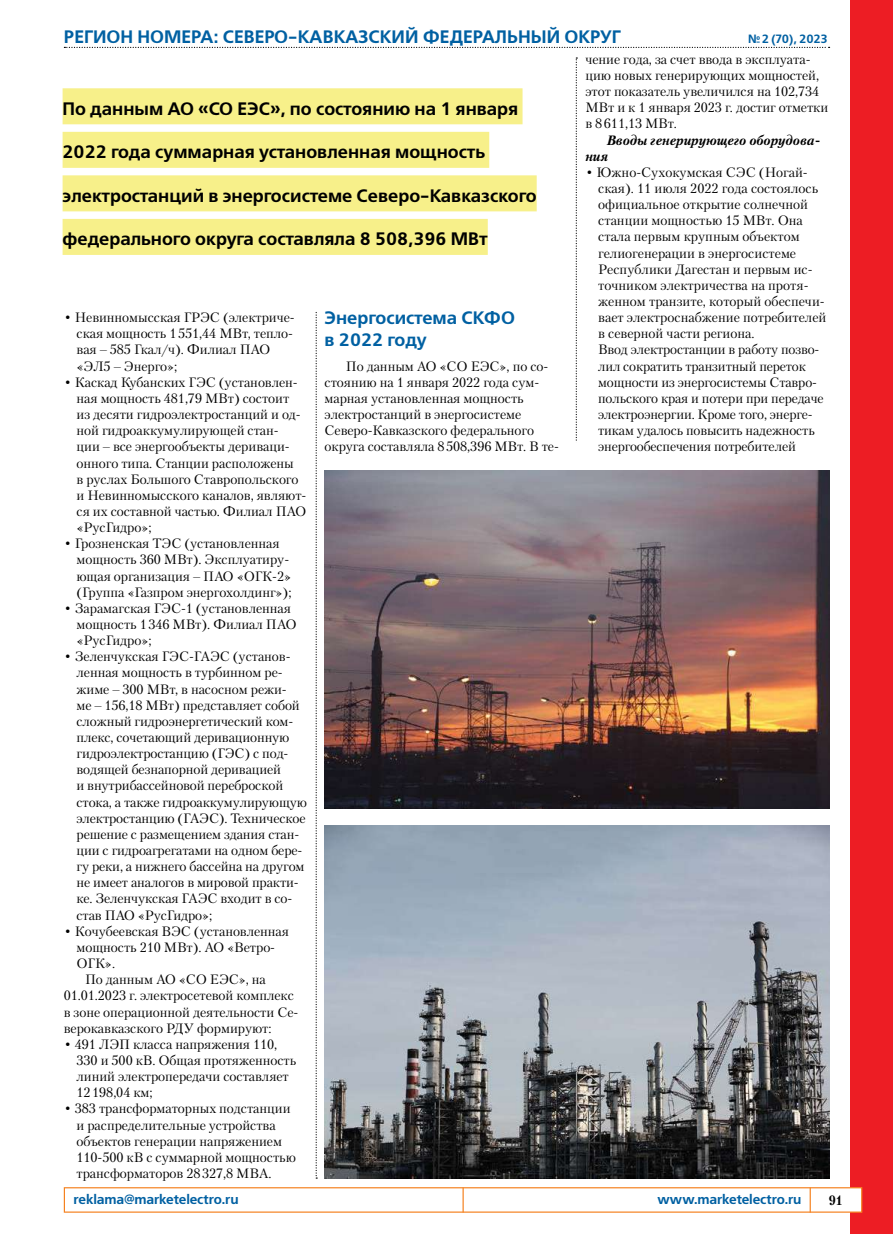
<style>
.page{position:relative;width:893px;height:1234px;background:#fff}
.page>*{position:absolute;margin:0;border:0;box-sizing:border-box;transform-origin:0 0}
.t1{font:18px "Free Set Demi C";color:#000}
.t2{font:18px/21.6px "Free Set Demi C";color:#0060a2}
.t3{font:13.5px/16.2px "Petersburg C";letter-spacing:-.005em;color:#000}
.t4{font:13.5px "Free Set Demi C";letter-spacing:-.015em;color:#0060a2}
.t5{font:italic 700 13.5px/16.2px "Petersburg C";letter-spacing:-.005em;color:#000}
.t6{font:700 13.5px "Petersburg C";color:#000}
.t7{font:12px "Free Set Demi C";letter-spacing:-.02em;color:#0060a2}
</style>
<div class="page">
<svg style="left:64px;top:47px;width:766px;height:1px"></svg>
<svg style="left:576px;top:57px;width:1px;height:384px"></svg>
<svg style="left:316px;top:312px;width:1px;height:866px"></svg>
<div style="left:850px;top:0;width:43px;height:1233px;background:#ed1d24"></div>
<div style="left:64px;top:1186px;width:798px;height:26px;background:#fff;border:1px solid #f58220"></div>
<svg style="left:810px;top:1187px;width:1px;height:25px"></svg>
<hr style="left:462px;top:1187px;width:2px;height:25px;background:#f58220">
<img style="left:325px;top:825px;width:504px;height:352px">
<img style="left:325px;top:470px;width:504px;height:338px">
<div style="left:63px;top:88px;width:459px;height:36px;background:#f7f08a"></div>
<div style="left:63px;top:132px;width:426px;height:36px;background:#f7f08a"></div>
<div style="left:63px;top:175px;width:474px;height:36px;background:#f7f08a"></div>
<div style="left:63px;top:219px;width:425px;height:36px;background:#f7f08a"></div>
<h1 class="t2" style="left:64px;top:26px;width:559px">РЕГИОН НОМЕРА: СЕВЕРО-КАВКАЗСКИЙ ФЕДЕРАЛЬНЫЙ ОКРУГ</h1>
<p class="t7" style="left:748px;top:32px;width:81px">№ 2 (70), 2023</p>
<h1 class="t1" style="left:63px;top:98px;width:457px">По данным АО «СО ЕЭС», по состоянию на 1 января</h1>
<h1 class="t1" style="left:63px;top:142px;width:424px">2022 года суммарная установленная мощность</h1>
<h1 class="t1" style="left:63px;top:185px;width:476px">электростанций в энергосистеме Северо-Кавказского</h1>
<h1 class="t1" style="left:63px;top:229px;width:427px">федерального округа составляла 8 508,396 МВт</h1>
<p class="t3" style="left:77px;top:309px;width:220px;text-indent:-13px">• Невинномысская ГРЭС (электриче&shy;ская мощность 1551,44 МВт, тепло&shy;вая – 585 Гкал/ч). Филиал ПАО «ЭЛ5 – Энерго»;</p>
<p class="t3" style="left:77px;top:374px;width:231px;text-indent:-13px">• Каскад Кубанских ГЭС (установлен&shy;ная мощность 481,79 МВт) состоит<br>из десяти гидроэлектростанций и од&shy;ной гидроаккумулирующей стан-<br>ции – все энергообъекты дериваци&shy;онного типа. Станции расположены<br>в руслах Большого Ставропольского и Невинномысского каналов, являют&shy;ся их составной частью. Филиал ПАО «РусГидро»;</p>
<p class="t3" style="left:77px;top:535px;width:216px;text-indent:-13px">• Грозненская ТЭС (установленная мощность 360 МВт). Эксплуатиру&shy;ющая организация – ПАО «ОГК‑2» (Группа «Газпром энергохолдинг»);</p>
<p class="t3" style="left:77px;top:599px;width:221px;text-indent:-13px">• Зарамагская ГЭС‑1 (установленная мощность 1346 МВт). Филиал ПАО «РусГидро»;</p>
<p class="t3" style="left:77px;top:648px;width:232px;text-indent:-13px">• Зеленчукская ГЭС-ГАЭС (установ&shy;ленная мощность в турбинном ре&shy;жиме – 300 МВт, в насосном режи-<br>ме – 156,18 МВт) представляет собой сложный гидроэнергетический ком&shy;плекс, сочетающий деривационную гидроэлектростанцию (ГЭС) с под&shy;водящей безнапорной деривацией<br>и внутрибассейновой переброской стока, а также гидроаккумулирующую электростанцию (ГАЭС). Техническое решение с размещением здания стан&shy;ции с гидроагрегатами на одном бере&shy;гу реки, а нижнего бассейна на другом не имеет аналогов в мировой практи&shy;ке. Зеленчукская ГАЭС входит в со&shy;став ПАО «РусГидро»;</p>
<p class="t3" style="left:64px;top:922px;width:227px">• Кочубеевская ВЭС (установленная</p>
<p class="t3" style="left:77px;top:938px;width:200px">мощность 210 МВт). АО «Ветро-</p>
<p class="t3" style="left:77px;top:954px;width:40px">ОГК».</p>
<p class="t3" style="left:85px;top:971px;width:182px">По данным АО «СО ЕЭС», на</p>
<p class="t3" style="left:64px;top:987px;width:232px">01.01.2023 г. электросетевой комплекс</p>
<p class="t3" style="left:64px;top:1003px;width:236px">в зоне операционной деятельности Се-</p>
<p class="t3" style="left:64px;top:1019px;width:209px">верокавказского РДУ формируют:</p>
<p class="t3" style="left:77px;top:1035px;width:221px;text-indent:-13px">• 491 ЛЭП класса напряжения 110,<br>330 и 500 кВ. Общая протяженность линий электропередачи составляет<br>12198,04 км;</p>
<p class="t3" style="left:77px;top:1100px;width:221px;text-indent:-13px">• 383 трансформаторных подстанции и распределительные устройства объектов генерации напряжением 110‑500 кВ с суммарной мощностью трансформаторов 28327,8 МВА.</p>
<h1 class="t2" style="left:325px;top:308px;width:192px">Энергосистема СКФО в 2022 году</h1>
<p class="t3" style="left:325px;top:357px;width:236px;text-indent:21px">По данным АО «СО ЕЭС», по со&shy;стоянию на 1 января 2022 года сум&shy;марная установленная мощность электростанций в энергосистеме Северо-Кавказского федерального округа составляла 8508,396 МВт. В те-</p>
<p class="t3" style="left:585px;top:51px;width:244px">чение года, за счет ввода в эксплуата&shy;цию новых генерирующих мощностей, этот показатель увеличился на 102,734<br>МВт и к 1 января 2023 г. достиг отметки в 8611,13 МВт.</p>
<p class="t5" style="left:585px;top:132px;width:236px;text-indent:21px">Вводы генерирующего оборудова&shy;ния</p>
<p class="t3" style="left:598px;top:164px;width:230px;text-indent:-13px">• Южно-Сухокумская СЭС (Ногай&shy;ская). 11 июля 2022 года состоялось официальное открытие солнечной станции мощностью 15 МВт. Она стала первым крупным объектом гелиогенерации в энергосистеме Республики Дагестан и первым ис&shy;точником электричества на протя&shy;женном транзите, который обеспечи&shy;вает электроснабжение потребителей в северной части региона.<br>Ввод электростанции в работу позво&shy;лил сократить транзитный переток мощности из энергосистемы Ставро&shy;польского края и потери при передаче электроэнергии. Кроме того, энерге&shy;тикам удалось повысить надежность энергообеспечения потребителей</p>
<p class="t4" style="left:73px;top:1191px;width:167px">reklama@marketelectro.ru</p>
<p class="t4" style="left:657px;top:1191px;width:146px">www.marketelectro.ru</p>
<p class="t6" style="left:829px;top:1191px;width:16px">91</p>
</div>
